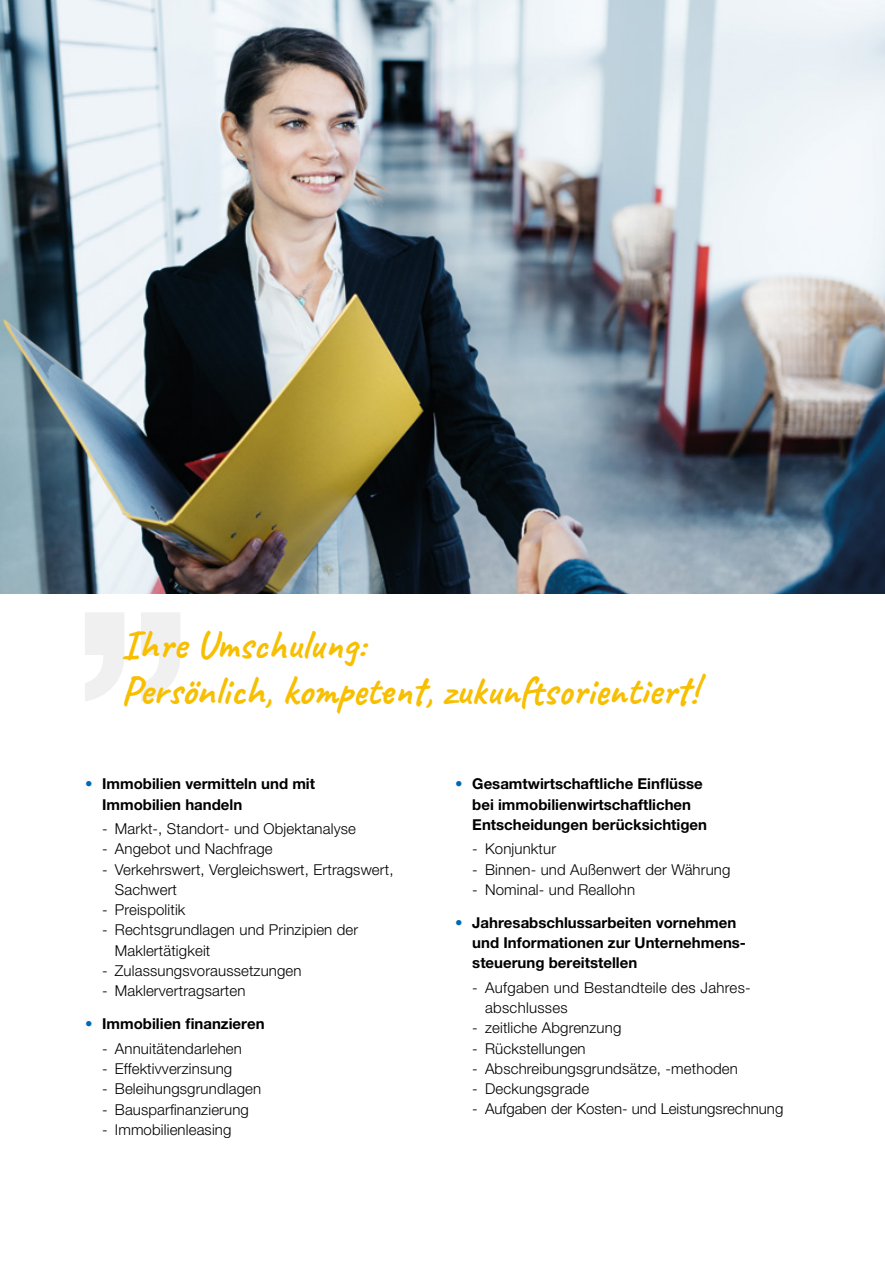
<style>
.page{position:relative;width:885px;height:1263px;background:#fff}
.page>*{position:absolute;margin:0;border:0;box-sizing:border-box;transform-origin:0 0}
.t1{font:700 277.2px "Helvetica Neue LT Pro";color:#f0f0f0}
.t2{font:700 40.5px/46.5px "Caveat";color:#f7bf00}
.t3{font:300 15px/20.2px "Helvetica Neue LT Std";letter-spacing:.01em;color:#000}
.t4{font:700 15px/20.2px "Helvetica Neue LT Pro";color:#000}
.s1{font-family:"Helvetica Neue LT Std";font-weight:300;color:#0069b4}
</style>
<div class="page">
<img style="left:0;top:0;width:884px;height:593px">
<h1 class="t1" style="left:66px;top:540px;width:135px">’’</h1>
<h2 class="t2" style="left:121px;top:621px;width:578px">Ihre Umschulung:<br>Persönlich, kompetent, zukunftsorientiert!</h2>
<p class="t4" style="left:102px;top:774px;width:214px;text-indent:-17px"><span class="s1">•</span> Immobilien vermitteln und mit<br>Immobilien handeln</p>
<p class="t3" style="left:102px;top:818px;width:255px">- Markt-, Standort- und Objektanalyse</p>
<p class="t3" style="left:102px;top:839px;width:172px">- Angebot und Nachfrage</p>
<p class="t3" style="left:115px;top:859px;width:280px;text-indent:-13px">- Verkehrswert, Vergleichswert, Ertragswert,<br>Sachwert</p>
<p class="t3" style="left:102px;top:899px;width:85px">- Preispolitik</p>
<p class="t3" style="left:115px;top:920px;width:245px;text-indent:-13px">- Rechtsgrundlagen und Prinzipien der<br>Maklertätigkeit</p>
<p class="t3" style="left:102px;top:960px;width:201px">- Zulassungsvoraussetzungen</p>
<p class="t3" style="left:102px;top:980px;width:145px">- Maklervertragsarten</p>
<p class="t4" style="left:85px;top:1013px;width:181px"><span class="s1">•</span> Immobilien finanzieren</p>
<p class="t3" style="left:102px;top:1038px;width:141px">- Annuitätendarlehen</p>
<p class="t3" style="left:102px;top:1058px;width:132px">- Effektivverzinsung</p>
<p class="t3" style="left:102px;top:1078px;width:160px">- Beleihungsgrundlagen</p>
<p class="t3" style="left:102px;top:1099px;width:148px">- Bausparfinanzierung</p>
<p class="t3" style="left:102px;top:1119px;width:131px">- Immobilienleasing</p>
<p class="t4" style="left:472px;top:774px;width:236px;text-indent:-17px"><span class="s1">•</span> Gesamtwirtschaftliche Einflüsse bei immobilienwirtschaftlichen<br>Entscheidungen berücksichtigen</p>
<p class="t3" style="left:472px;top:839px;width:85px">- Konjunktur</p>
<p class="t3" style="left:472px;top:859px;width:260px">- Binnen- und Außenwert der Währung</p>
<p class="t3" style="left:472px;top:879px;width:164px">- Nominal- und Reallohn</p>
<p class="t4" style="left:472px;top:912px;width:275px;text-indent:-17px"><span class="s1">•</span> Jahresabschlussarbeiten vornehmen und Informationen zur Unternehmens&shy;steuerung bereitstellen</p>
<p class="t3" style="left:485px;top:977px;width:265px;text-indent:-13px">- Aufgaben und Bestandteile des Jahres&shy;abschlusses</p>
<p class="t3" style="left:472px;top:1018px;width:150px">- zeitliche Abgrenzung</p>
<p class="t3" style="left:472px;top:1038px;width:115px">- Rückstellungen</p>
<p class="t3" style="left:472px;top:1058px;width:267px">- Abschreibungsgrundsätze, -methoden</p>
<p class="t3" style="left:472px;top:1078px;width:118px">- Deckungsgrade</p>
<p class="t3" style="left:472px;top:1099px;width:312px">- Aufgaben der Kosten- und Leistungsrechnung</p>
</div>
